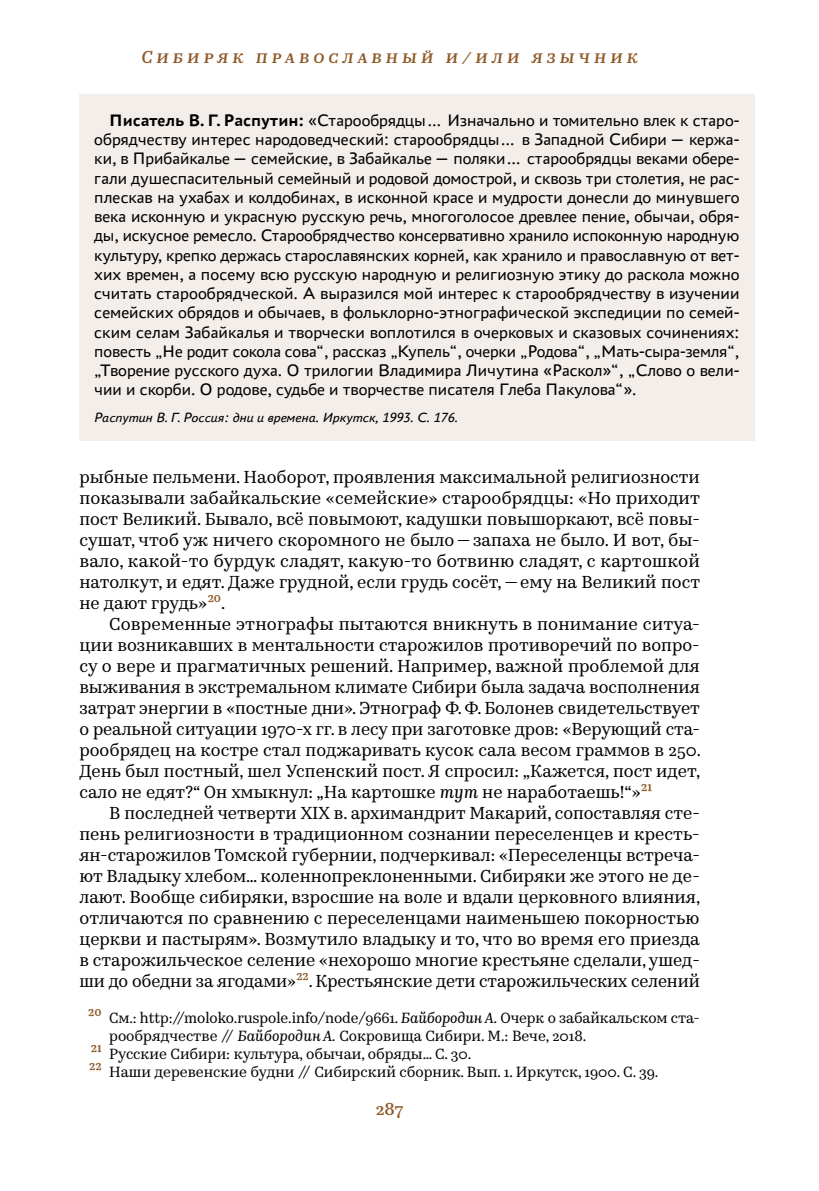
<style>
.page{position:relative;width:819px;height:1191px;background:#fff}
.page>*{position:absolute;margin:0;border:0;box-sizing:border-box;transform-origin:0 0}
.t1{font:17.5px/21px "Kazimir Text";color:#000;text-align:justify}
.t2{font:17.5px/19.2px "PT Astra Sans";color:#000;text-align:justify}
.t3{font:italic 500 17.5px "Kazimir Text";letter-spacing:.23em;color:#8e5928}
.t4{font:500 17.5px "Kazimir Text";color:#8e5928}
.t5{font:14.88px "Kazimir Text";color:#000}
.t6{font:italic 14px "PT Astra Sans";color:#000}
.s1{font-weight:700}
.s2{font-weight:500;font-size:15.75px;color:#8e5928}
.s3{font-style:italic}
</style>
<div class="page">
<div style="left:79px;top:94px;width:675px;height:347px;background:#f4eeea"></div>
<p class="t3" style="left:141px;top:44px;width:498px">Сибиряк православный и/или язычник</p>
<p class="t2" style="left:94px;top:110px;width:646px;text-indent:15px"><span class="s1">Писатель В. Г. Распутин:</span> «Старообрядцы… Изначально и томительно влек к старо&shy;обрядчеству интерес народоведческий: старообрядцы… в Западной Сибири—кержа&shy;ки, в Прибайкалье—семейские, в Забайкалье—поляки… старообрядцы веками обере&shy;гали душеспасительный семейный и родовой домострой, и сквозь три столетия, не рас&shy;плескав на ухабах и колдобинах, в исконной красе и мудрости донесли до минувшего века исконную и украсную русскую речь, многоголосое древлее пение, обычаи, обря&shy;ды, искусное ремесло. Старообрядчество консервативно хранило испоконную народную культуру, крепко держась старославянских корней, как хранило и православную от вет&shy;хих времен, а посему всю русскую народную и религиозную этику до раскола можно считать старообрядческой. А выразился мой интерес к старообрядчеству в изучении семейских обрядов и обычаев, в фольклорно-этнографической экспедиции по семей&shy;ским селам Забайкалья и творчески воплотился в очерковых и сказовых сочинениях: повесть „Не родит сокола сова“, рассказ „Купель“, очерки „Родова“, „Мать-сыра-земля“, „Творение русского духа. О трилогии Владимира Личутина «Раскол»“, „Слово о вели&shy;чии и скорби. О родове, судьбе и творчестве писателя Глеба Пакулова“».</p>
<p class="t6" style="left:94px;top:408px;width:365px">Распутин В. Г. Россия: дни и времена. Иркутск, 1993. С. 176.</p>
<p class="t1" style="left:79px;top:465px;width:622px">рыбные пельмени. Наоборот, проявления максимальной религиозности показывали забайкальские «семейские» старообрядцы: «Но приходит пост Великий. Бывало, всё повымоют, кадушки повышоркают, всё повы‑ сушат, чтоб уж ничего скоромного не было—запаха не было. И вот, бы‑ вало, какой‑то бурдук сладят, какую‑то ботвиню сладят, с картошкой натолкут, и едят. Даже грудной, если грудь сосёт,—ему на Великий пост не дают грудь» <span class="s2">20</span>.</p>
<p class="t1" style="left:79px;top:612px;width:623px;text-indent:30px">Современные этнографы пытаются вникнуть в понимание ситуа‑ ции возникавших в ментальности старожилов противоречий по вопро‑ су о вере и прагматичных решений. Например, важной проблемой для выживания в экстремальном климате Сибири была задача восполнения затрат энергии в «постные дни». Этнограф Ф. Ф. Болонев свидетельствует о реальной ситуации 1970‑х гг. в лесу при заготовке дров: «Верующий ста‑ рообрядец на костре стал поджаривать кусок сала весом граммов в 250.<br>День был постный, шел Успенский пост. Я спросил: „Кажется, пост идет, сало не едят?“ Он хмыкнул: „На картошке <span class="s3">тут</span> не наработаешь!“» <span class="s2">21</span></p>
<p class="t1" style="left:79px;top:801px;width:622px;text-indent:30px">В последней четверти XIX в. архимандрит Макарий, сопоставляя сте‑ пень религиозности в традиционном сознании переселенцев и кресть‑ ян--старожилов Томской губернии, подчеркивал: «Переселенцы встреча‑ ют Владыку хлебом… коленнопреклоненными. Сибиряки же этого не де‑ лают. Вообще сибиряки, взросшие на воле и вдали церковного влияния, отличаются по сравнению с переселенцами наименьшею покорностью церкви и пастырям». Возмутило владыку и то, что во время его приезда в старожильческое селение «нехорошо многие крестьяне сделали, ушед‑ ши до обедни за ягодами» <span class="s2">22</span>. Крестьянские дети старожильческих селений</p>
<p class="t5" style="left:88px;top:1007px;width:613px"><span class="s2">20</span> См.: http://moloko.ruspole.info/node/9661. <span class="s3">Байбородин А.</span> Очерк о забайкальском ста‑</p>
<p class="t5" style="left:109px;top:1025px;width:478px">рообрядчестве // <span class="s3">Байбородин А.</span> Сокровища Сибири. М.: Вече, 2018.</p>
<p class="t5" style="left:91px;top:1042px;width:382px"><span class="s2">21</span> Русские Сибири: культура, обычаи, обряды… С. 30.</p>
<p class="t5" style="left:89px;top:1060px;width:571px"><span class="s2">22</span> Наши деревенские будни // Сибирский сборник. Вып. 1. Иркутск, 1900. С. 39.</p>
<p class="t4" style="left:376px;top:1096px;width:29px">287</p>
</div>
